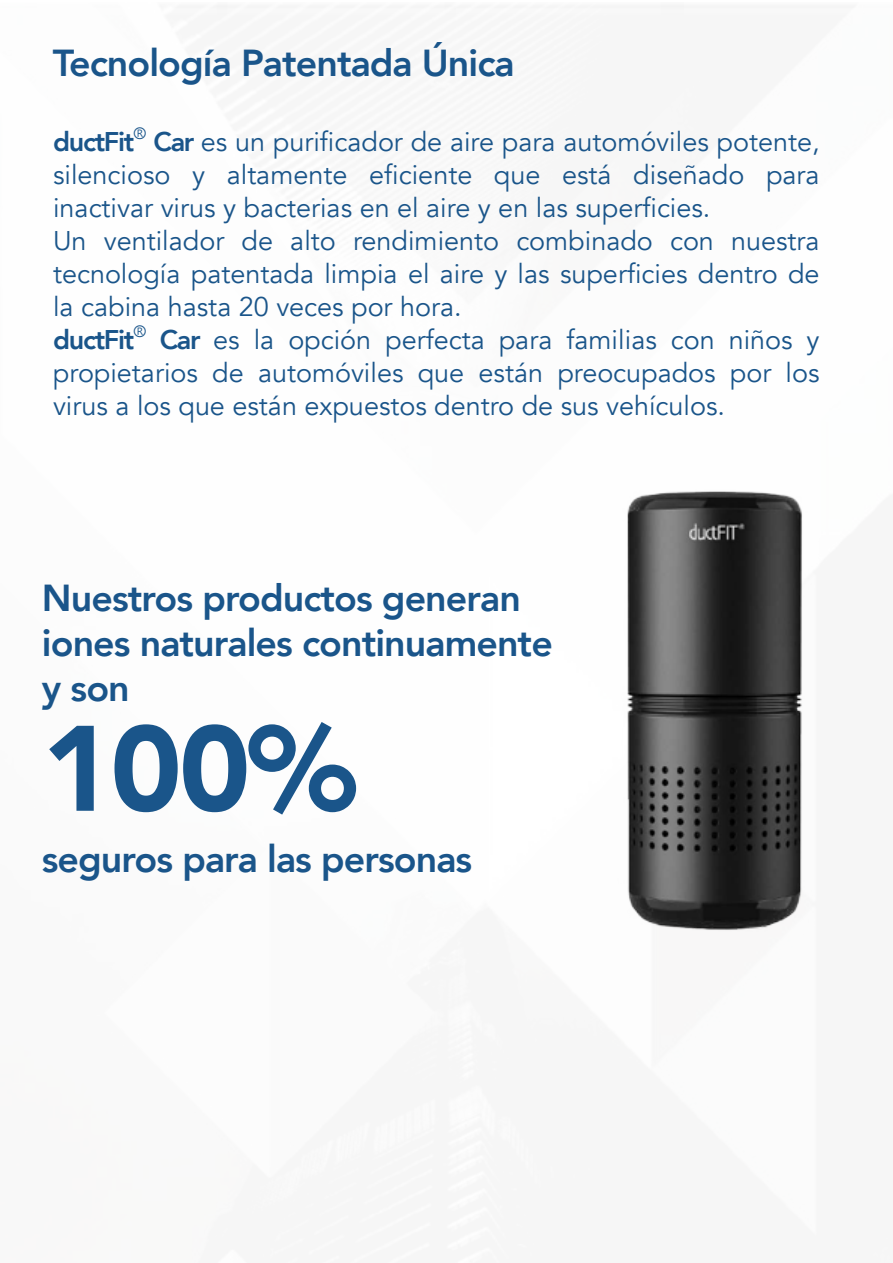
<style>
.page{position:relative;width:893px;height:1263px;background:#fff}
.page>*{position:absolute;margin:0;border:0;box-sizing:border-box;transform-origin:0 0}
.t1{font:900 120px "Avenir";color:#1a558a}
.t2{font:800 37.5px/45px "Avenir";letter-spacing:-.025em;color:#1a558a}
.t3{font:27px/33px "Avenir";color:#1a558a}
.s1{font-weight:800}
</style>
<div class="page">
<img style="left:627px;top:491px;width:175px;height:440px">
<h2 class="t2" style="left:53px;top:40px;width:463px">Tecnología Patentada Única</h2>
<p class="t3" style="left:53px;top:126px;width:768px"><span class="s1">ductFit</span>Ⓡ <span class="s1">Car</span> es un purificador de aire para automóviles potente, silencioso y altamente eficiente que está diseñado para inactivar virus y bacterias en el aire y en las superficies.<br>Un ventilador de alto rendimiento combinado con nuestra tecnología patentada limpia el aire y las superficies dentro de la cabina hasta 20 veces por hora.<br><span class="s1">ductFit</span>Ⓡ <span class="s1">Car</span> es la opción perfecta para familias con niños y propietarios de automóviles que están preocupados por los virus a los que están expuestos dentro de sus vehículos.</p>
<h2 class="t2" style="left:42px;top:576px;width:512px">Nuestros productos generan iones naturales continuamente y son</h2>
<h1 class="t1" style="left:42px;top:666px;width:316px">100%</h1>
<h2 class="t2" style="left:42px;top:837px;width:432px">seguros para las personas</h2>
</div>
